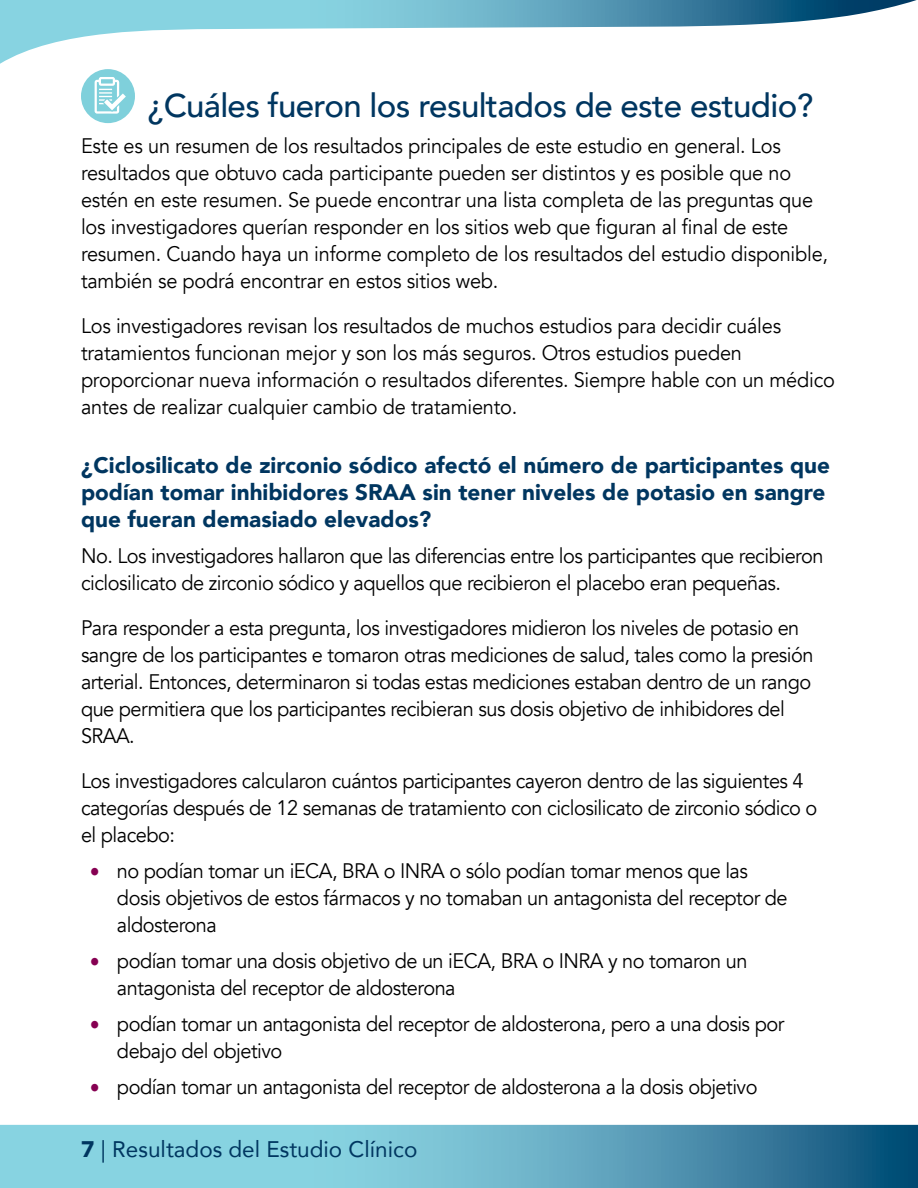
<style>
.page{position:relative;width:918px;height:1188px;background:#fff}
.page>*{position:absolute;margin:0;border:0;box-sizing:border-box;transform-origin:0 0}
.t1{font:500 33px "Avenir";letter-spacing:-.02em;color:#003660}
.t2{font:900 22.5px/27px "Avenir";color:#003660}
.t3{font:22.5px "Avenir";color:#003660}
.t4{font:21px/27px "Avenir";letter-spacing:-.025em;color:#000;scale:.95 1}
.s1{font-weight:500;color:#860052}
.s2{font-weight:900}
</style>
<div class="page">
<svg style="left:0;top:1124px;width:918px;height:64px;background:#68aec4"></svg>
<svg style="left:0;top:0;width:917px;height:85px"></svg>
<div style="left:81px;top:69px;width:54px;height:54px;background:#7fd0db;border-radius:50%"></div>
<svg style="left:95px;top:77px;width:31px;height:37px"></svg>
<h1 class="t1" style="left:148px;top:77px;width:667px">¿Cuáles fueron los resultados de este estudio?</h1>
<p class="t4" style="left:81px;top:133px;width:788px">Este es un resumen de los resultados principales de este estudio en general. Los resultados que obtuvo cada participante pueden ser distintos y es posible que no estén en este resumen. Se puede encontrar una lista completa de las preguntas que los investigadores querían responder en los sitios web que figuran al final de este resumen. Cuando haya un informe completo de los resultados del estudio disponible, también se podrá encontrar en estos sitios web.</p>
<p class="t4" style="left:81px;top:313px;width:795px">Los investigadores revisan los resultados de muchos estudios para decidir cuáles tratamientos funcionan mejor y son los más seguros. Otros estudios pueden proporcionar nueva información o resultados diferentes. Siempre hable con un médico antes de realizar cualquier cambio de tratamiento.</p>
<p class="t2" style="left:81px;top:451px;width:751px">¿Ciclosilicato de zirconio sódico afectó el número de participantes que podían tomar inhibidores SRAA sin tener niveles de potasio en sangre que fueran demasiado elevados?</p>
<p class="t4" style="left:81px;top:542px;width:783px">No. Los investigadores hallaron que las diferencias entre los participantes que recibieron ciclosilicato de zirconio sódico y aquellos que recibieron el placebo eran pequeñas.</p>
<p class="t4" style="left:81px;top:614px;width:773px">Para responder a esta pregunta, los investigadores midieron los niveles de potasio en sangre de los participantes e tomaron otras mediciones de salud, tales como la presión arterial. Entonces, determinaron si todas estas mediciones estaban dentro de un rango que permitiera que los participantes recibieran sus dosis objetivo de inhibidores del SRAA.</p>
<p class="t4" style="left:81px;top:767px;width:777px">Los investigadores calcularon cuántos participantes cayeron dentro de las siguientes 4 categorías después de 12 semanas de tratamiento con ciclosilicato de zirconio sódico o el placebo:</p>
<p class="t4" style="left:117px;top:857px;width:708px;text-indent:-27px"><span class="s1">•</span> no podían tomar un iECA, BRA o INRA o sólo podían tomar menos que las dosis objetivos de estos fármacos y no tomaban un antagonista del receptor de aldosterona</p>
<p class="t4" style="left:117px;top:947px;width:665px;text-indent:-27px"><span class="s1">•</span> podían tomar una dosis objetivo de un iECA, BRA o INRA y no tomaron un antagonista del receptor de aldosterona</p>
<p class="t4" style="left:117px;top:1010px;width:704px;text-indent:-27px"><span class="s1">•</span> podían tomar un antagonista del receptor de aldosterona, pero a una dosis por debajo del objetivo</p>
<p class="t4" style="left:90px;top:1073px;width:704px"><span class="s1">•</span> podían tomar un antagonista del receptor de aldosterona a la dosis objetivo</p>
<p class="t3" style="left:81px;top:1131px;width:338px"><span class="s2">7</span> | Resultados del Estudio Clínico</p>
</div>
